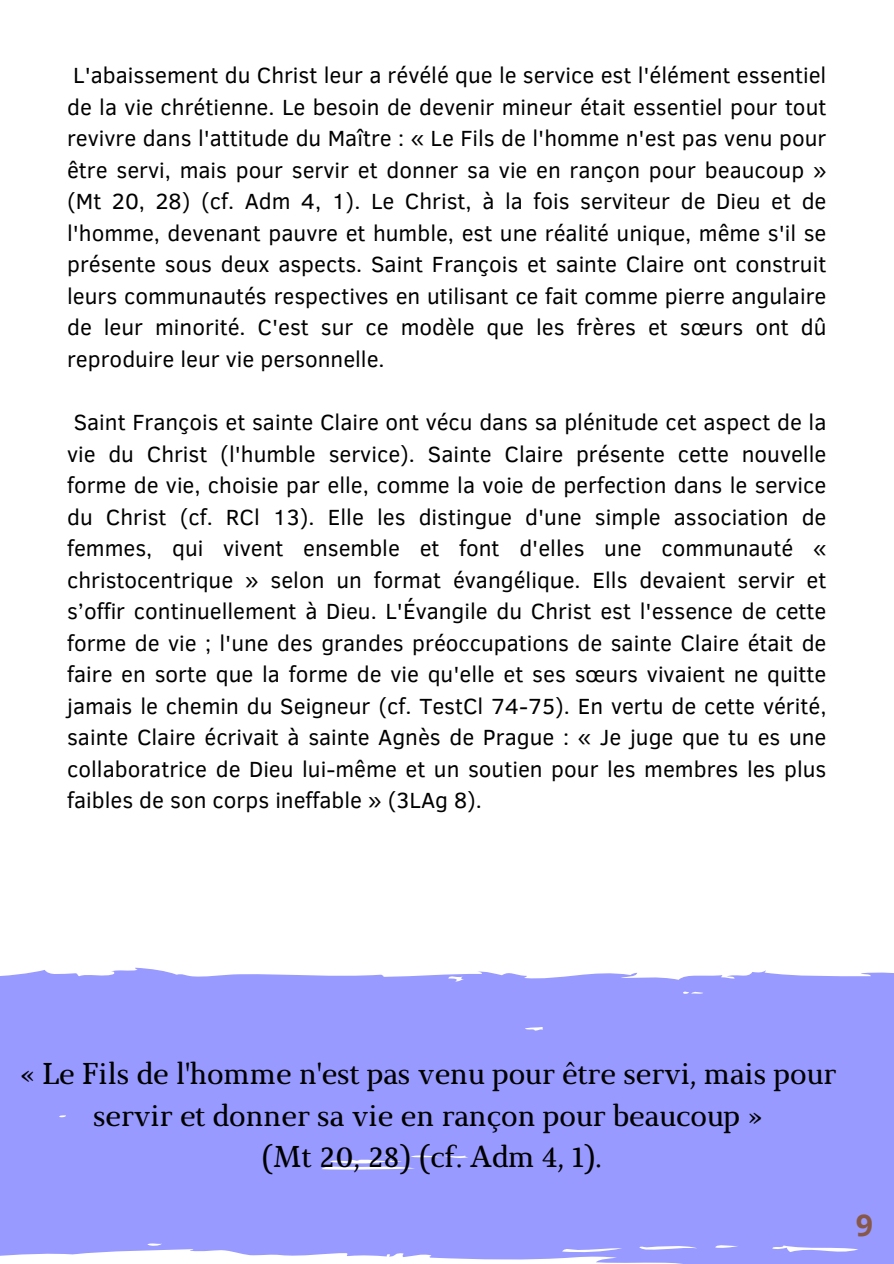
<style>
.page{position:relative;width:894px;height:1264px;background:#fff}
.page>*{position:absolute;margin:0;border:0;box-sizing:border-box;transform-origin:0 0}
.t1{font:30px/41.7px "Marta";color:#000;text-align:center}
.t2{font:700 30px "Open Sans";color:#875848}
.t3{font:22.5px/31.5px "Clear Sans";color:#000;text-align:justify}
</style>
<div class="page">
<div style="left:0;top:967px;width:893px;height:296px;background:#989aff"></div>
<p class="t3" style="left:67px;top:58px;width:760px">L'abaissement du Christ leur a révélé que le service est l'élément essentiel de la vie chrétienne. Le besoin de devenir mineur était essentiel pour tout revivre dans l'attitude du Maître : « Le Fils de l'homme n'est pas venu pour être servi, mais pour servir et donner sa vie en rançon pour beaucoup » (Mt 20, 28) (cf. Adm 4, 1). Le Christ, à la fois serviteur de Dieu et de l'homme, devenant pauvre et humble, est une réalité unique, même s'il se présente sous deux aspects. Saint François et sainte Claire ont construit leurs communautés respectives en utilisant ce fait comme pierre angulaire de leur minorité. C'est sur ce modèle que les frères et sœurs ont dû reproduire leur vie personnelle.</p>
<p class="t3" style="left:67px;top:405px;width:760px">Saint François et sainte Claire ont vécu dans sa plénitude cet aspect de la vie du Christ (l'humble service). Sainte Claire présente cette nouvelle forme de vie, choisie par elle, comme la voie de perfection dans le service du Christ (cf. RCl 13). Elle les distingue d'une simple association de femmes, qui vivent ensemble et font d'elles une communauté « christocentrique » selon un format évangélique. Ells devaient servir et s’offir continuellement à Dieu. L'Évangile du Christ est l'essence de cette forme de vie ; l'une des grandes préoccupations de sainte Claire était de faire en sorte que la forme de vie qu'elle et ses sœurs vivaient ne quitte jamais le chemin du Seigneur (cf. TestCl 74-75). En vertu de cette vérité, sainte Claire écrivait à sainte Agnès de Prague : « Je juge que tu es une collaboratrice de Dieu lui-même et un soutien pour les membres les plus faibles de son corps ineffable » (3LAg 8).</p>
<h1 class="t1" style="left:20px;top:1055px;width:817px">« Le Fils de l'homme n'est pas venu pour être servi, mais pour servir et donner sa vie en rançon pour beaucoup »<br>(Mt 20, 28) (cf. Adm 4, 1).</h1>
<p class="t2" style="left:855px;top:1204px;width:19px">9</p>
</div>
